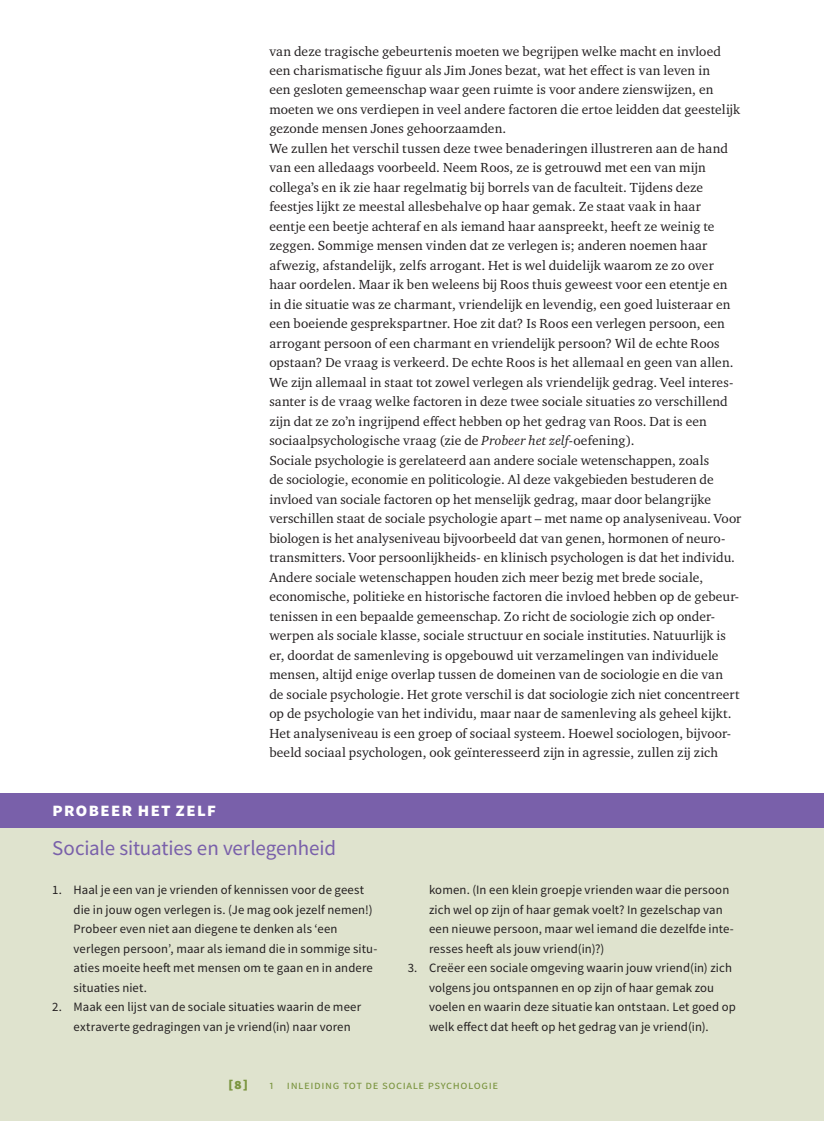
<style>
.page{position:relative;width:824px;height:1121px;background:#fff}
.page>*{position:absolute;margin:0;border:0;box-sizing:border-box;transform-origin:0 0}
.t1{font:21px "Source Sans Pro";color:#7960aa}
.t2{font:700 19.5px "Source Sans Pro";letter-spacing:.05em;color:#fff}
.t3{font:900 15px "Source Sans Pro";color:#7b9540}
.t4{font:13.5px/19.5px "Charter ITC Std";letter-spacing:.01em;color:#231f20}
.t5{font:12.75px/19.5px "Source Sans Pro";letter-spacing:.005em;color:#231f20}
.t6{font:12px "Source Sans Pro";letter-spacing:.05em;color:#7b9540}
.s1{font-style:italic}
</style>
<div class="page">
<div style="left:0;top:828px;width:823px;height:293px;background:#dfe3ce"></div>
<div style="left:0;top:793px;width:823px;height:36px;background:#7960aa"></div>
<div style="left:0;top:828px;width:823px;height:66px;background:#dfe3ce"></div>
<p class="t4" style="left:269px;top:41px;width:473px">van deze tragische gebeurtenis moeten we begrijpen welke macht en invloed een charismatische figuur als Jim Jones bezat, wat het effect is van leven in<br>een gesloten gemeenschap waar geen ruimte is voor andere zienswijzen, en moeten we ons verdiepen in veel andere factoren die ertoe leidden dat geestelijk gezonde mensen Jones gehoorzaamden.<br>We zullen het verschil tussen deze twee benaderingen illustreren aan de hand van een alledaags voorbeeld. Neem Roos, ze is getrouwd met een van mijn collega’s en ik zie haar regelmatig bij borrels van de faculteit. Tijdens deze feestjes lijkt ze meestal allesbehalve op haar gemak. Ze staat vaak in haar<br>eentje een beetje achteraf en als iemand haar aanspreekt, heeft ze weinig te zeggen. Sommige mensen vinden dat ze verlegen is; anderen noemen haar afwezig, afstandelijk, zelfs arrogant. Het is wel duidelijk waarom ze zo over haar oordelen. Maar ik ben weleens bij Roos thuis geweest voor een etentje en in die situatie was ze charmant, vriendelijk en levendig, een goed luisteraar en een boeiende gesprekspartner. Hoe zit dat? Is Roos een verlegen persoon, een arrogant persoon of een charmant en vriendelijk persoon? Wil de echte Roos opstaan? De vraag is verkeerd. De echte Roos is het allemaal en geen van allen.<br>We zijn allemaal in staat tot zowel verlegen als vriendelijk gedrag. Veel interes&shy;santer is de vraag welke factoren in deze twee sociale situaties zo verschillend zijn dat ze zo’n ingrijpend effect hebben op het gedrag van Roos. Dat is een sociaalpsychologische vraag (zie de <span class="s1">Probeer het zelf</span>-oefening).<br>Sociale psychologie is gerelateerd aan andere sociale wetenschappen, zoals<br>de sociologie, economie en politicologie. Al deze vakgebieden bestuderen de invloed van sociale factoren op het menselijk gedrag, maar door belangrijke verschillen staat de sociale psychologie apart – met name op analyseniveau. Voor biologen is het analyseniveau bijvoorbeeld dat van genen, hormonen of neuro&shy;transmitters. Voor persoonlijkheids- en klinisch psychologen is dat het individu.<br>Andere sociale wetenschappen houden zich meer bezig met brede sociale, economische, politieke en historische factoren die invloed hebben op de gebeur&shy;tenissen in een bepaalde gemeenschap. Zo richt de sociologie zich op onder&shy;werpen als sociale klasse, sociale structuur en sociale instituties. Natuurlijk is er, doordat de samenleving is opgebouwd uit verzamelingen van individuele mensen, altijd enige overlap tussen de domeinen van de sociologie en die van<br>de sociale psychologie. Het grote verschil is dat sociologie zich niet concentreert op de psychologie van het individu, maar naar de samenleving als geheel kijkt.<br>Het analyseniveau is een groep of sociaal systeem. Hoewel sociologen, bijvoor&shy;beeld sociaal psychologen, ook geïnteresseerd zijn in agressie, zullen zij zich</p>
<h2 class="t2" style="left:52px;top:796px;width:165px">PROBEER HET ZELF</h2>
<h1 class="t1" style="left:52px;top:835px;width:285px">Sociale situaties en verlegenheid</h1>
<p class="t5" style="left:74px;top:880px;width:305px;text-indent:-21px">1. Haal je een van je vrienden of kennissen voor de geest die in jouw ogen verlegen is. (Je mag ook jezelf nemen!)<br>Probeer even niet aan diegene te denken als ‘een verlegen persoon’, maar als iemand die in sommige situ&shy;aties moeite heeft met mensen om te gaan en in andere situaties niet.</p>
<p class="t5" style="left:74px;top:997px;width:289px;text-indent:-21px">2. Maak een lijst van de sociale situaties waarin de meer extraverte gedragingen van je vriend(in) naar voren</p>
<p class="t5" style="left:429px;top:880px;width:306px">komen. (In een klein groepje vrienden waar die persoon zich wel op zijn of haar gemak voelt? In gezelschap van een nieuwe persoon, maar wel iemand die dezelfde inte&shy;resses heeft als jouw vriend(in)?)</p>
<p class="t5" style="left:429px;top:958px;width:308px;text-indent:-21px">3. Creëer een sociale omgeving waarin jouw vriend(in) zich volgens jou ontspannen en op zijn of haar gemak zou voelen en waarin deze situatie kan ontstaan. Let goed op welk effect dat heeft op het gedrag van je vriend(in).</p>
<p class="t3" style="left:228px;top:1074px;width:22px">[8]</p>
<p class="t6" style="left:269px;top:1077px;width:230px">1 I nleiding tot de sociale psychologie</p>
</div>
